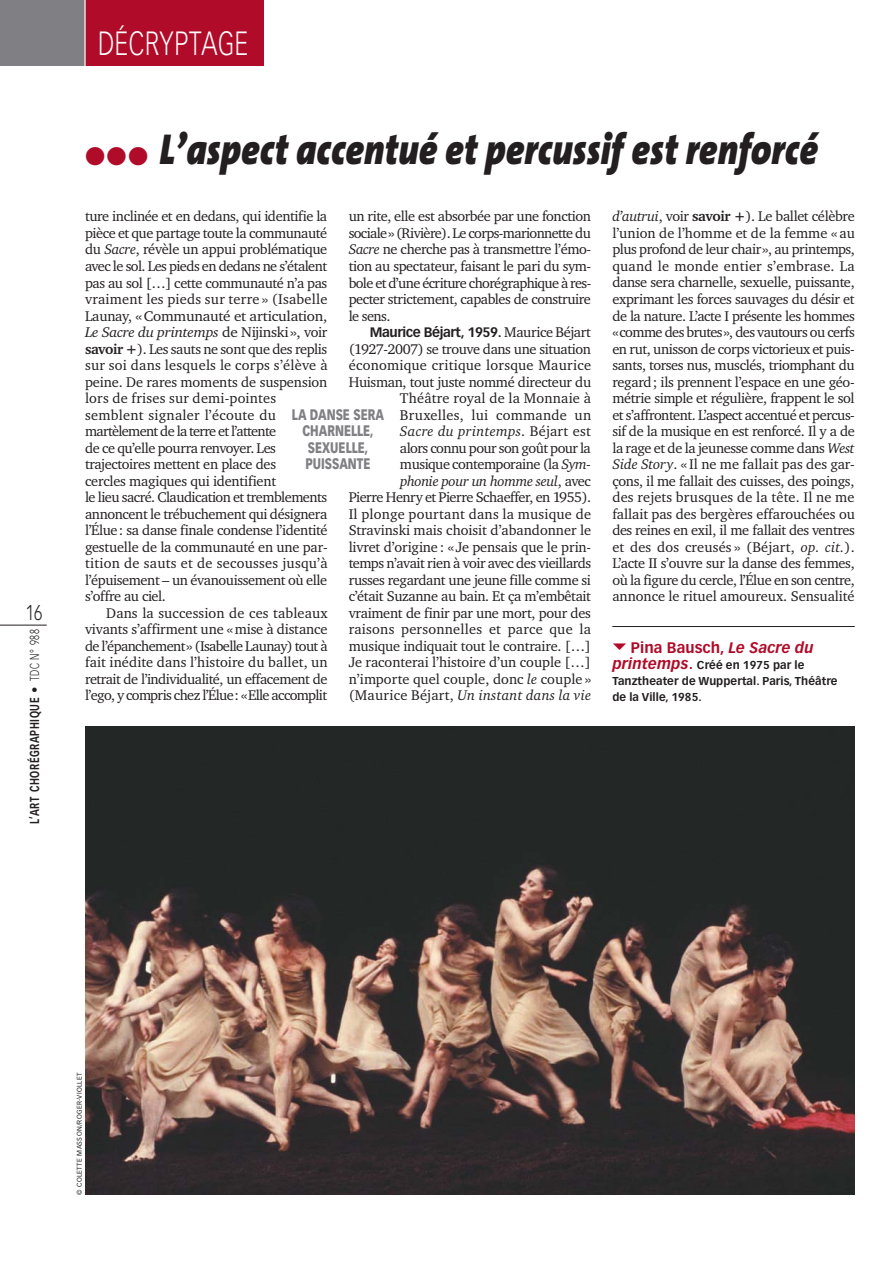
<style>
.page{position:relative;width:893px;height:1263px;background:#fff}
.page>*{position:absolute;margin:0;border:0;box-sizing:border-box;transform-origin:0 0}
.t1{font:italic 900 43.5px "Thesis Sans";letter-spacing:.005em;color:#231f20;scale:.85 1}
.t2{font:300 33px "Vectora LH";letter-spacing:.025em;color:#fff;scale:.75 1}
.t3{font:300 21px "Vectora LH";color:#231f20;scale:.75 1}
.t4{font:900 15px/16.5px "Vectora LH";color:#807f83;text-align:center;scale:.75 1}
.t5{font:700 15px "Vectora LH";letter-spacing:.005em;color:#b00b28}
.t6{font:14.4px/16.5px "Charter ITC";letter-spacing:-.025em;color:#231f20;text-align:justify}
.t7{font:700 13.5px "Vectora LH";letter-spacing:-.03em;color:#231f20}
.t8{font:700 12.75px "Vectora LH";letter-spacing:.06em;color:#231f20;scale:.75 1}
.t9{font:700 11.25px/16px "Vectora LH";letter-spacing:.005em;color:#231f20}
.t10{font:6.75px "Vectora LH";letter-spacing:.045em;color:#231f20}
.s1{font-weight:300}
.s2{color:#b00b28}
.s3{font-style:italic}
.s4{font-weight:700}
.s5{font-family:"Charter ITC";font-weight:400;font-size:14.4px}
.s6{font-style:italic;font-size:15px;color:#b00b28}
.s7{font-size:15px;color:#b00b28}
</style>
<div class="page">
<div style="left:0;top:0;width:85px;height:66px;background:#807f83"></div>
<div style="left:85px;top:0;width:179px;height:66px;background:#b00b28"></div>
<hr style="left:612px;top:626px;width:243px;height:1px;background:#231f20">
<hr style="left:84px;top:0;width:2px;height:67px;background:#fff">
<hr style="left:0;top:625px;width:47px;height:1px;background:#231f20">
<img style="left:85px;top:726px;width:770px;height:469px">
<h3 class="t3" style="left:26px;top:604px;width:23px">16</h3>
<p class="t8" style="left:29px;top:824px;width:261px;rotate:-90deg">L’ART CHORÉGRAPHIQUE <span class="s1">• TDC N° 988</span></p>
<h2 class="t2" style="left:98px;top:29px;width:201px">DÉCRYPTAGE</h2>
<h1 class="t1" style="left:85px;top:124px;width:864px"><span class="s2">●●●</span> L’aspect accentué et percussif est renforcé</h1>
<p class="t6" style="left:85px;top:209px;width:244px;text-align:left">ture inclinée et en dedans, qui identifie la pièce et que partage toute la communauté du <span class="s3">Sacre</span>, révèle un appui problématique avec le sol. Les pieds en dedans ne s’étalent pas au sol […] cette communauté n’a pas vraiment les pieds sur terre » (Isabelle Launay, «Communauté et articulation, <span class="s3">Le Sacre du printemps</span> de Nijinski», voir <span class="s4">savoir +</span>). Les sauts ne sont que des replis sur soi dans lesquels le corps s’élève à peine. De rares moments de suspension lors de frises sur demi-pointes semblent signaler l’écoute du martèlement de la terre et l’attente<br>de ce qu’elle pourra renvoyer. Les trajectoires mettent en place des<br>cercles magiques qui identifient<br>le lieu sacré. Claudication et tremblements annoncent le trébuchement qui désignera l’Élue: sa danse finale condense l’identité gestuelle de la communauté en une par&shy;tition de sauts et de secousses jusqu’à l’épuisement – un évanouissement où elle s’offre au ciel.</p>
<p class="t6" style="left:85px;top:605px;width:244px;text-indent:21px">Dans la succession de ces tableaux vivants s’affirment une « mise à distance de l’épanchement» (Isabelle Launay) tout à fait inédite dans l’histoire du ballet, un retrait de l’individualité, un effacement de l’ego, y compris chez l’Élue: «Elle accomplit</p>
<p class="t6" style="left:349px;top:209px;width:244px">un rite, elle est absorbée par une fonction sociale» (Rivière). Le corps-marionnette du <span class="s3">Sacre</span> ne cherche pas à transmettre l’émo&shy;tion au spectateur, faisant le pari du sym&shy;bole et d’une écriture chorégraphique à res&shy;pecter strictement, capables de construire le sens.</p>
<p class="t7" style="left:370px;top:326px;width:223px">Maurice Béjart, 1959. <span class="s5">Maurice Béjart</span></p>
<p class="t6" style="left:349px;top:341px;width:244px;text-align:right">(1927-2007) se trouve dans une situation économique critique lorsque Maurice Huisman, tout juste nommé directeur du Théâtre royal de la Monnaie à Bruxelles, lui commande un<br><span class="s3">Sacre du printemps</span>. Béjart est<br>alors connu pour son goût pour la musique contemporaine (la <span class="s3">Sym-<br>phonie pour un homme seul</span>, avec<br>Pierre Henry et Pierre Schaeffer, en 1955).<br>Il plonge pourtant dans la musique de Stravinski mais choisit d’abandonner le livret d’origine : « Je pensais que le prin&shy;temps n’avait rien à voir avec des vieillards russes regardant une jeune fille comme si c’était Suzanne au bain. Et ça m’embêtait vraiment de finir par une mort, pour des raisons personnelles et parce que la musique indiquait tout le contraire. […] Je raconterai l’histoire d’un couple […] n’importe quel couple, donc <span class="s3">le</span> couple » (Maurice Béjart, <span class="s3">Un instant dans la vie</span></p>
<p class="t4" style="left:292px;top:407px;width:124px">LA DANSE SERA<br>CHARNELLE,<br>SEXUELLE,<br>PUISSANTE</p>
<p class="t6" style="left:612px;top:209px;width:244px"><span class="s3">d’autrui</span>, voir <span class="s4">savoir +</span>). Le ballet célèbre l’union de l’homme et de la femme « au plus profond de leur chair», au printemps, quand le monde entier s’embrase. La danse sera charnelle, sexuelle, puissante, exprimant les forces sauvages du désir et de la nature. L’acte I présente les hommes «comme des brutes», des vautours ou cerfs en rut, unisson de corps victorieux et puis&shy;sants, torses nus, musclés, triomphant du regard; ils prennent l’espace en une géo&shy;métrie simple et régulière, frappent le sol et s’affrontent. L’aspect accentué et percus&shy;sif de la musique en est renforcé. Il y a de la rage et de la jeunesse comme dans <span class="s3">West Side Story</span>. « Il ne me fallait pas des gar&shy;çons, il me fallait des cuisses, des poings, des rejets brusques de la tête. Il ne me fallait pas des bergères effarouchées ou des reines en exil, il me fallait des ventres et des dos creusés » (Béjart, <span class="s3">op. cit.</span>).<br>L’acte II s’ouvre sur la danse des femmes, où la figure du cercle, l’Élue en son centre, annonce le rituel amoureux. Sensualité</p>
<p class="t5" style="left:631px;top:641px;width:184px">Pina Bausch, <span class="s3">Le Sacre du</span></p>
<p class="t9" style="left:612px;top:658px;width:227px"><span class="s6">printemps</span><span class="s7">.</span> Créé en 1975 par le<br>Tanztheater de Wuppertal. Paris, Théâtre de la Ville, 1985.</p>
<p class="t10" style="left:76px;top:1195px;width:124px;rotate:-90deg">© COLETTE MASSON/ROGER-VIOLLET</p>
</div>
